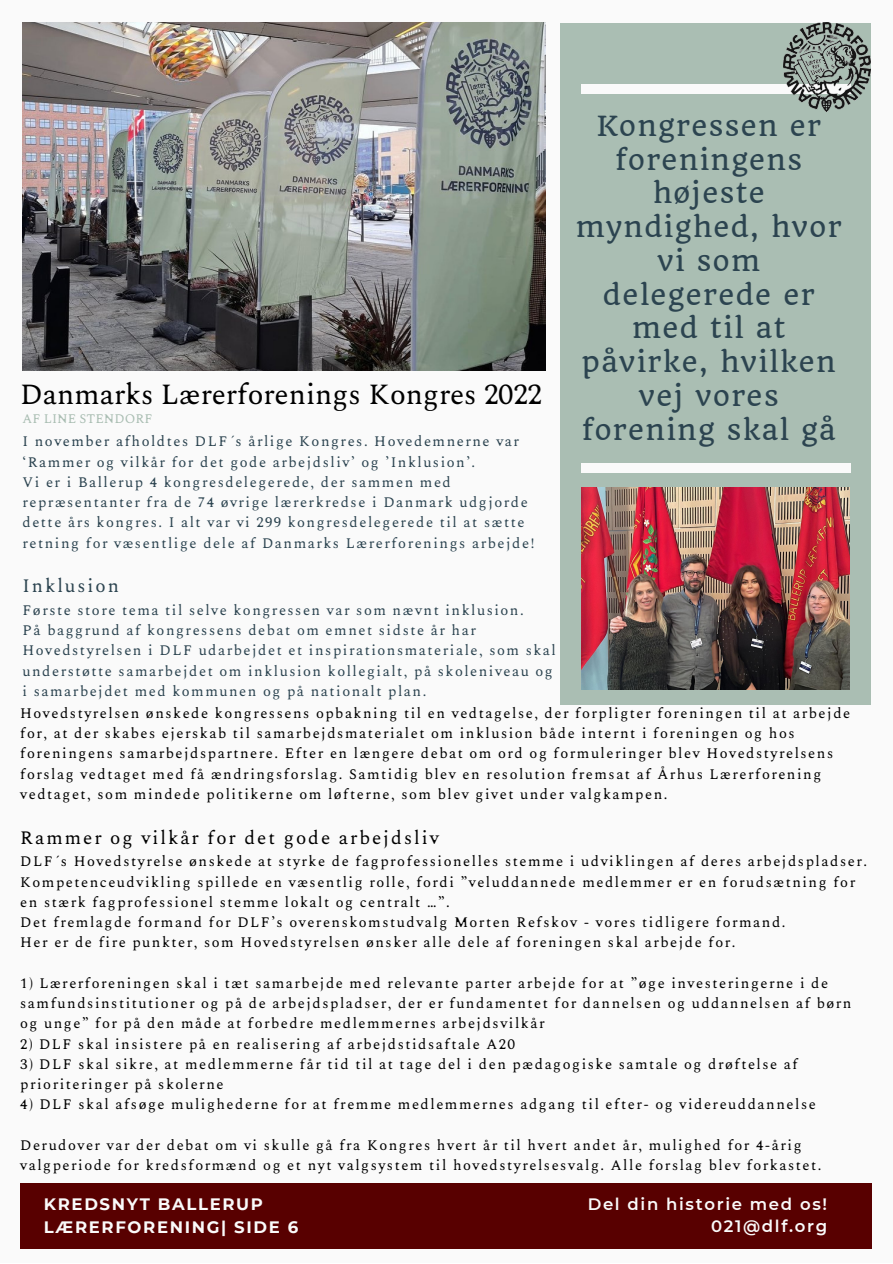
<style>
.page{position:relative;width:893px;height:1264px;background:#fff}
.page>*{position:absolute;margin:0;border:0;box-sizing:border-box;transform-origin:0 0}
.t1{font:30px "Karoll Round";color:#000}
.t2{font:27.15px/33.8px "Quando";letter-spacing:.05em;color:#2c4450;text-align:center}
.t3{font:19.5px "Karoll Round";letter-spacing:.1em;color:#000}
.t4{font:19.5px "Karoll Round";letter-spacing:.1em;color:#2c4450}
.t5{font:700 16.5px/22.5px "Montserrat";letter-spacing:.1em;color:#fafafa}
.t6{font:600 16.5px/22.5px "Montserrat";letter-spacing:.1em;color:#fafafa;text-align:right}
.t7{font:15px/20.2px "Karoll Round";letter-spacing:.1em;color:#000}
.t8{font:15px/20.2px "Karoll Round";letter-spacing:.1em;color:#2c4450}
.t9{font:13.5px "Karoll Round";color:#aabeb3}
</style>
<div class="page">
<div style="left:0;top:0;width:892px;height:1262px;background:#fafafa"></div>
<img style="left:22px;top:23px;width:523px;height:347px">
<div style="left:560px;top:23px;width:310px;height:681px;background:#aabeb3"></div>
<div style="left:581px;top:463px;width:270px;height:9px;background:#fafafa"></div>
<div style="left:581px;top:85px;width:270px;height:9px;background:#fafafa"></div>
<img style="left:783px;top:23px;width:87px;height:89px">
<img style="left:581px;top:487px;width:268px;height:202px">
<div style="left:20px;top:1183px;width:851px;height:65px;background:#580000"></div>
<h1 class="t1" style="left:20px;top:375px;width:522px">Danmarks Lærerforenings Kongres 2022</h1>
<p class="t9" style="left:22px;top:410px;width:131px">AF LINE STENDORF</p>
<p class="t8" style="left:22px;top:431px;width:498px">I november afholdtes DLF´s årlige Kongres. Hovedemnerne var</p>
<h2 class="t2" style="left:576px;top:109px;width:267px">Kongressen er foreningens højeste myndighed, hvor vi som delegerede er med til at påvirke, hvilken vej vores</h2>
<h2 class="t2" style="left:582px;top:413px;width:255px">forening skal gå</h2>
<p class="t8" style="left:22px;top:451px;width:513px">‘Rammer og vilkår for det gode arbejdsliv’ og ’Inklusion’.<br>Vi er i Ballerup 4 kongresdelegerede, der sammen med repræsentanter fra de 74 øvrige lærerkredse i Danmark udgjorde dette års kongres. I alt var vi 299 kongresdelegerede til at sætte retning for væsentlige dele af Danmarks Lærerforenings arbejde!</p>
<h3 class="t4" style="left:22px;top:574px;width:98px">Inklusion</h3>
<p class="t8" style="left:22px;top:600px;width:535px">Første store tema til selve kongressen var som nævnt inklusion.<br>På baggrund af kongressens debat om emnet sidste år har Hovedstyrelsen i DLF udarbejdet et inspirationsmateriale, som skal understøtte samarbejdet om inklusion kollegialt, på skoleniveau og i samarbejdet med kommunen og på nationalt plan.</p>
<p class="t7" style="left:20px;top:703px;width:831px">Hovedstyrelsen ønskede kongressens opbakning til en vedtagelse, der forpligter foreningen til at arbejde for, at der skabes ejerskab til samarbejdsmaterialet om inklusion både internt i foreningen og hos foreningens samarbejdspartnere. Efter en længere debat om ord og formuleringer blev Hovedstyrelsens forslag vedtaget med få ændringsforslag. Samtidig blev en resolution fremsat af Århus Lærerforening vedtaget, som mindede politikerne om løfterne, som blev givet under valgkampen.</p>
<h3 class="t3" style="left:20px;top:825px;width:420px">Rammer og vilkår for det gode arbejdsliv</h3>
<p class="t7" style="left:20px;top:851px;width:848px">DLF´s Hovedstyrelse ønskede at styrke de fagprofessionelles stemme i udviklingen af deres arbejdspladser.<br>Kompetenceudvikling spillede en væsentlig rolle, fordi ”veluddannede medlemmer er en forudsætning for en stærk fagprofessionel stemme lokalt og centralt …”.<br>Det fremlagde formand for DLF’s overenskomstudvalg Morten Refskov - vores tidligere formand.<br>Her er de fire punkter, som Hovedstyrelsen ønsker alle dele af foreningen skal arbejde for.</p>
<p class="t7" style="left:20px;top:972px;width:832px">1) Lærerforeningen skal i tæt samarbejde med relevante parter arbejde for at ”øge investeringerne i de samfundsinstitutioner og på de arbejdspladser, der er fundamentet for dannelsen og uddannelsen af børn og unge” for på den måde at forbedre medlemmernes arbejdsvilkår</p>
<p class="t7" style="left:20px;top:1033px;width:496px">2) DLF skal insistere på en realisering af arbejdstidsaftale A20</p>
<p class="t7" style="left:20px;top:1053px;width:779px">3) DLF skal sikre, at medlemmerne får tid til at tage del i den pædagogiske samtale og drøftelse af prioriteringer på skolerne</p>
<p class="t7" style="left:20px;top:1094px;width:797px">4) DLF skal afsøge mulighederne for at fremme medlemmernes adgang til efter- og videreuddannelse</p>
<p class="t7" style="left:20px;top:1134px;width:802px">Derudover var der debat om vi skulle gå fra Kongres hvert år til hvert andet år, mulighed for 4-årig valgperiode for kredsformænd og et nyt valgsystem til hovedstyrelsesvalg. Alle forslag blev forkastet.</p>
<p class="t5" style="left:44px;top:1193px;width:256px">KREDSNYT BALLERUP<br>LÆRERFORENING| SIDE 6</p>
<p class="t6" style="left:587px;top:1192px;width:241px">Del din historie med os!<br>021@dlf.org</p>
</div>
